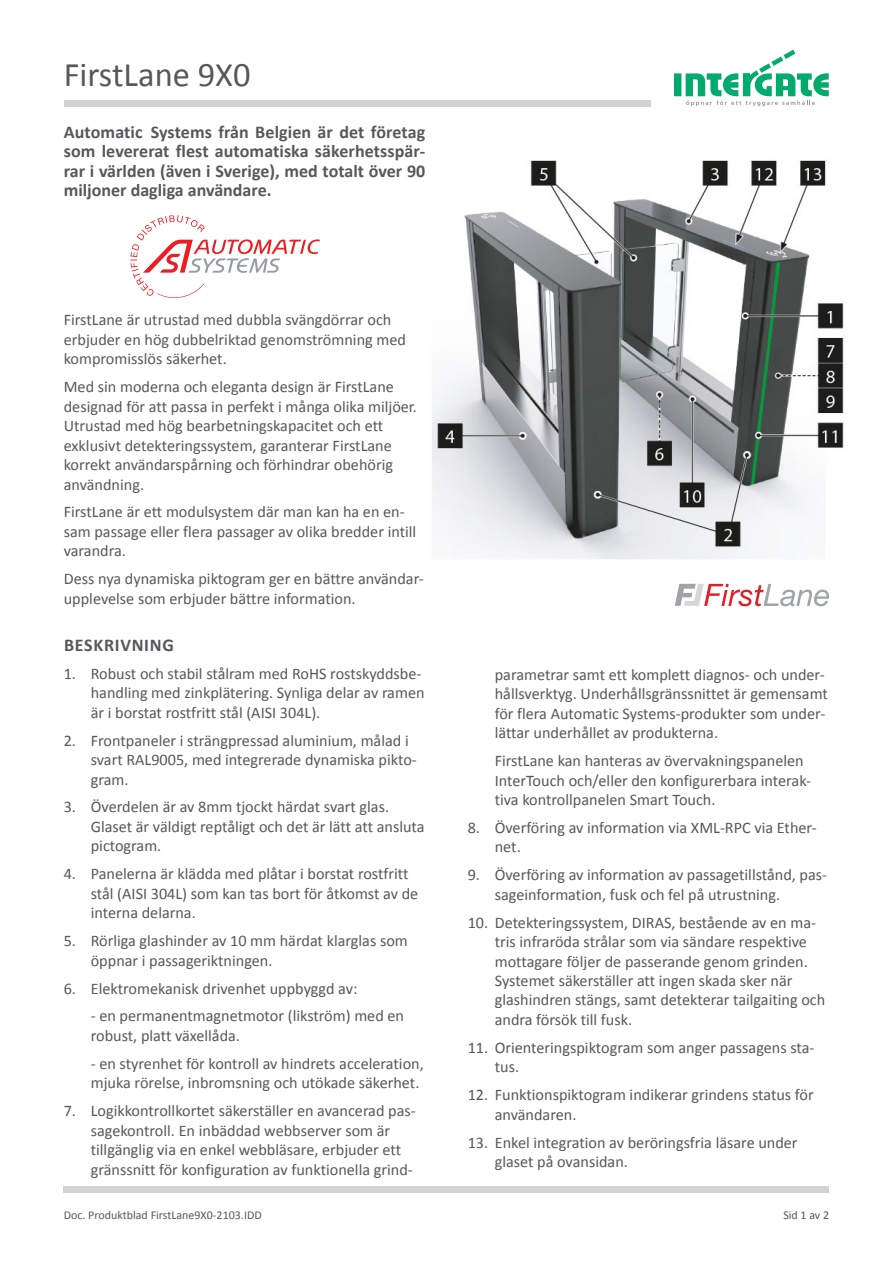
<style>
.page{position:relative;width:893px;height:1263px;background:#fff}
.page>*{position:absolute;margin:0;border:0;box-sizing:border-box;transform-origin:0 0}
.TS_Rubrik{font:34.5px "Calibri";color:#57585a}
.TS_Ingress{font:700 18px/19.5px "Calibri";color:#57585a;text-align:justify}
.TS_Underrubrik{font:700 18px "Calibri";letter-spacing:.04em;color:#57585a}
.TS_Brödtext{font:16.2px/19.5px "Calibri";color:#57585a}
.t1{font:12px "Calibri";color:#57585a}
</style>
<div class="page">
<div style="left:674px;top:73px;width:7px;height:23px;background:#00ab6b"></div>
<svg style="left:686px;top:50px;width:143px;height:56px"></svg>
<div style="left:64px;top:100px;width:587px;height:6px;background:#d1d2d4"></div>
<div style="left:64px;top:1186px;width:765px;height:7px;background:#d1d2d4"></div>
<svg style="left:675px;top:584px;width:154px;height:22px"></svg>
<img style="left:432px;top:160px;width:412px;height:399px">
<svg style="left:130px;top:215px;width:190px;height:83px"></svg>
<p class="TS_Rubrik" style="left:64px;top:53px;width:188px">FirstLane 9X0</p>
<p class="TS_Ingress" style="left:64px;top:122px;width:363px">Automatic Systems från Belgien är det företag som levererat flest automatiska säkerhetsspär&shy;rar i världen (även i Sverige), med totalt över 90 miljoner dagliga användare.</p>
<p class="TS_Brödtext" style="left:64px;top:310px;width:344px">FirstLane är utrustad med dubbla svängdörrar och erbjuder en hög dubbelriktad genomströmning med kompromisslös säkerhet.</p>
<p class="TS_Brödtext" style="left:64px;top:377px;width:355px">Med sin moderna och eleganta design är FirstLane designad för att passa in perfekt i många olika miljöer.<br>Utrustad med hög bearbetningskapacitet och ett exklusivt detekteringssystem, garanterar FirstLane korrekt användarspårning och förhindrar obehörig användning.</p>
<p class="TS_Brödtext" style="left:64px;top:502px;width:354px">FirstLane är ett modulsystem där man kan ha en en&shy;sam passage eller flera passager av olika bredder intill varandra.</p>
<p class="TS_Brödtext" style="left:64px;top:569px;width:362px">Dess nya dynamiska piktogram ger en bättre användar&shy;upplevelse som erbjuder bättre information.</p>
<p class="TS_Underrubrik" style="left:64px;top:633px;width:111px">BESKRIVNING</p>
<p class="TS_Brödtext" style="left:91px;top:664px;width:335px;text-indent:-27px">1. Robust och stabil stålram med RoHS rostskyddsbe&shy;handling med zinkplätering. Synliga delar av ramen är i borstat rostfritt stål (AISI 304L).</p>
<p class="TS_Brödtext" style="left:91px;top:730px;width:328px;text-indent:-27px">2. Frontpaneler i strängpressad aluminium, målad i svart RAL9005, med integrerade dynamiska pikto&shy;gram.</p>
<p class="TS_Brödtext" style="left:91px;top:797px;width:335px;text-indent:-27px">3. Överdelen är av 8mm tjockt härdat svart glas.<br>Glaset är väldigt reptåligt och det är lätt att ansluta pictogram.</p>
<p class="TS_Brödtext" style="left:91px;top:864px;width:329px;text-indent:-27px">4. Panelerna är klädda med plåtar i borstat rostfritt stål (AISI 304L) som kan tas bort för åtkomst av de interna delarna.</p>
<p class="TS_Brödtext" style="left:91px;top:931px;width:319px;text-indent:-27px">5. Rörliga glashinder av 10 mm härdat klarglas som öppnar i passageriktningen.</p>
<p class="TS_Brödtext" style="left:64px;top:978px;width:295px">6. Elektromekanisk drivenhet uppbyggd av:</p>
<p class="TS_Brödtext" style="left:91px;top:1006px;width:315px">- en permanentmagnetmotor (likström) med en robust, platt växellåda.</p>
<p class="TS_Brödtext" style="left:91px;top:1054px;width:334px">- en styrenhet för kontroll av hindrets acceleration, mjuka rörelse, inbromsning och utökade säkerhet.</p>
<p class="TS_Brödtext" style="left:91px;top:1101px;width:327px;text-indent:-27px">7. Logikkontrollkortet säkerställer en avancerad pas&shy;sagekontroll. En inbäddad webbserver som är tillgänglig via en enkel webbläsare, erbjuder ett gränssnitt för konfiguration av funktionella grind-</p>
<p class="TS_Brödtext" style="left:495px;top:665px;width:335px">parametrar samt ett komplett diagnos- och under&shy;hållsverktyg. Underhållsgränssnittet är gemensamt för flera Automatic Systems-produkter som under&shy;lättar underhållet av produkterna.</p>
<p class="TS_Brödtext" style="left:495px;top:751px;width:318px">FirstLane kan hanteras av övervakningspanelen<br>InterTouch och/eller den konfigurerbara interak&shy;tiva kontrollpanelen Smart Touch.</p>
<p class="TS_Brödtext" style="left:495px;top:818px;width:323px;text-indent:-27px">8. Överföring av information via XML-RPC via Ether&shy;net.</p>
<p class="TS_Brödtext" style="left:495px;top:865px;width:334px;text-indent:-27px">9. Överföring av information av passagetillstånd, pas&shy;sageinformation, fusk och fel på utrustning.</p>
<p class="TS_Brödtext" style="left:495px;top:912px;width:332px;text-indent:-27px">10. Detekteringssystem, DIRAS, bestående av en ma&shy;tris infraröda strålar som via sändare respektive mottagare följer de passerande genom grinden.<br>Systemet säkerställer att ingen skada sker när glashindren stängs, samt detekterar tailgaiting och andra försök till fusk.</p>
<p class="TS_Brödtext" style="left:495px;top:1038px;width:321px;text-indent:-27px">11. Orienteringspiktogram som anger passagens sta&shy;tus.</p>
<p class="TS_Brödtext" style="left:495px;top:1085px;width:320px;text-indent:-27px">12. Funktionspiktogram indikerar grindens status för användaren.</p>
<p class="TS_Brödtext" style="left:495px;top:1132px;width:304px;text-indent:-27px">13. Enkel integration av beröringsfria läsare under glaset på ovansidan.</p>
<p class="t1" style="left:64px;top:1207px;width:199px">Doc. Produktblad FirstLane9X0-2103.IDD</p>
<p class="t1" style="left:783px;top:1207px;width:47px">Sid 1 av 2</p>
</div>
